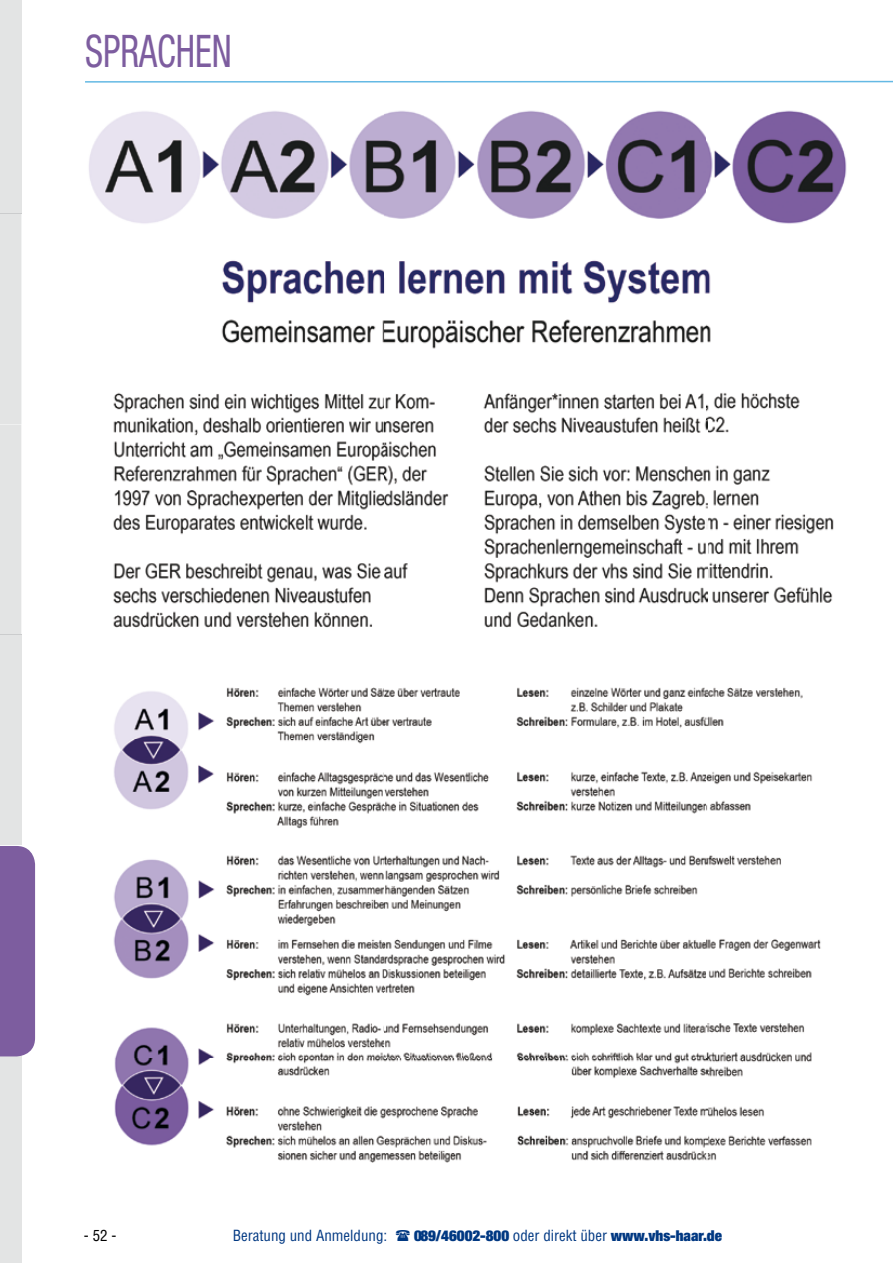
<style>
.page{position:relative;width:893px;height:1263px;background:#fff}
.page>*{position:absolute;margin:0;border:0;box-sizing:border-box;transform-origin:0 0}
.t1{font:condensed 45px "Helvetica Neue LT Std";color:#7d5d9f;scale:.8 1}
.t2{font:900 condensed 15px "Helvetica Neue LT Std";color:#003882}
.t3{font:condensed 15px "Helvetica LT Std";color:#003882}
.t4{font:condensed 15px "Helvetica LT Std";color:#000}
.s1{font-family:"Helvetica LT Std";font-weight:400}
</style>
<div class="page">
<div style="left:0;top:0;width:21px;height:214px;background:#e3e4e4"></div>
<div style="left:0;top:635px;width:21px;height:210px;background:#e3e4e4"></div>
<div style="left:0;top:1055px;width:21px;height:208px;background:#e3e4e4"></div>
<div style="left:0;top:846px;width:35px;height:210px;background:#7d5d9f"></div>
<svg style="left:85px;top:81px;width:808px;height:2px;background:#8ecbeb"></svg>
<div style="left:0;top:214px;width:21px;height:421px;background:#e3e4e4"></div>
<img style="left:89px;top:110px;width:758px;height:1053px">
<h1 class="t1" style="left:85px;top:25px;width:185px">SPRACHEN</h1>
<p class="t4" style="left:84px;top:1226px;width:34px">- 52 -</p>
<p class="t3" style="left:233px;top:1226px;width:156px">Beratung und Anmeldung:</p>
<p class="t2" style="left:414px;top:1225px;width:309px">089/46002-800 <span class="s1">oder direkt über</span> www.vhs-haar.de</p>
</div>
